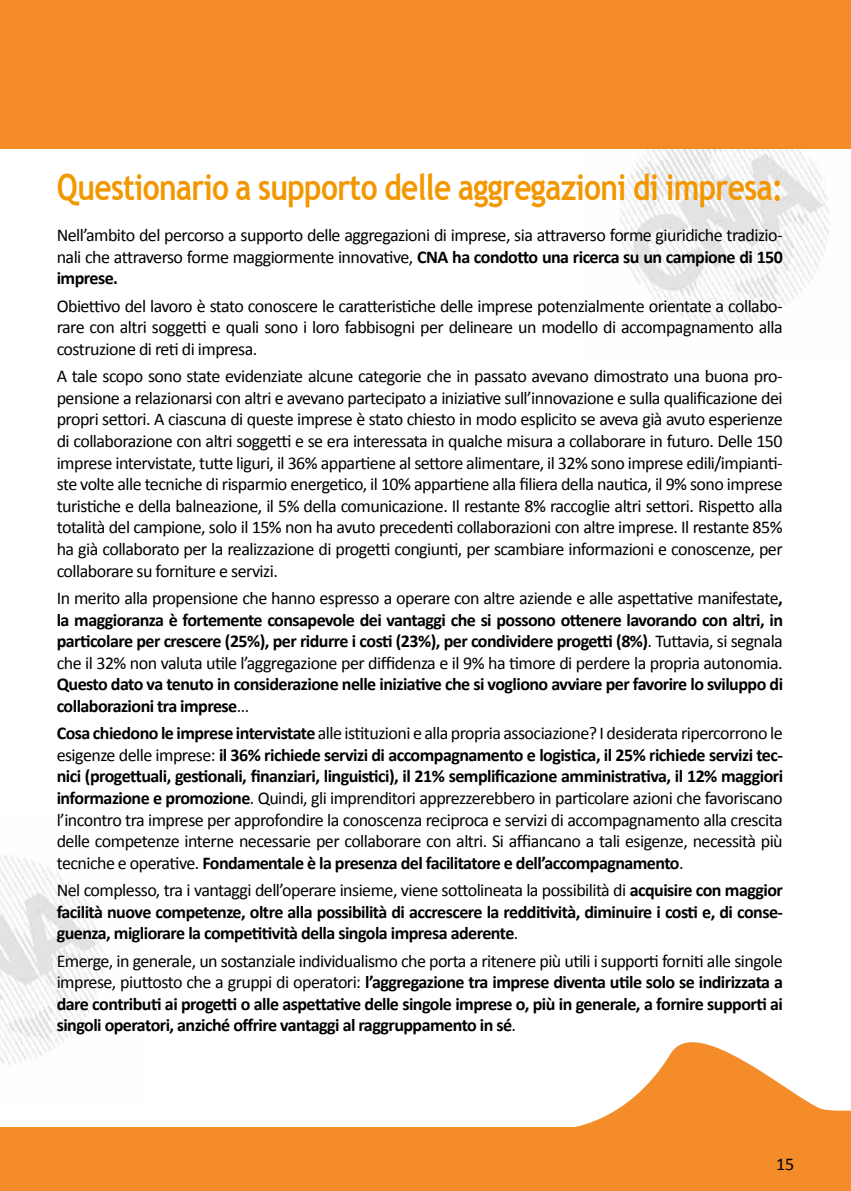
<style>
.page{position:relative;width:851px;height:1191px;background:#fff}
.page>*{position:absolute;margin:0;border:0;box-sizing:border-box;transform-origin:0 0}
.t1{font:700 36px "Trebuchet MS";letter-spacing:-.02em;color:#f39700;scale:.83 1}
.t2{font:18px/21.6px "Calibri";letter-spacing:-.03em;color:#000;text-align:justify}
.t3{font:700 18px/21.6px "Calibri";letter-spacing:-.03em;color:#000;text-align:justify}
.s1{font-weight:700}
.s2{font-weight:400}
</style>
<div class="page">
<img style="left:580px;top:148px;width:270px;height:178px">
<img style="left:0;top:854px;width:104px;height:211px">
<svg style="left:575px;top:1042px;width:275px;height:85px"></svg>
<div style="left:0;top:1127px;width:850px;height:64px;background:#f38c29"></div>
<div style="left:0;top:0;width:850px;height:148px;background:#f38c29"></div>
<h1 class="t1" style="left:57px;top:164px;width:876px">Questionario a supporto delle aggregazioni di impresa:</h1>
<p class="t2" style="left:57px;top:224px;width:727px">Nell’ambito del percorso a supporto delle aggregazioni di imprese, sia attraverso forme giuridiche tradizio&shy;nali che attraverso forme maggiormente innovative, <span class="s1">CNA ha condotto una ricerca su un campione di 150 imprese.</span></p>
<p class="t2" style="left:57px;top:295px;width:727px">Obiettivo del lavoro è stato conoscere le caratteristiche delle imprese potenzialmente orientate a collabo&shy;rare con altri soggetti e quali sono i loro fabbisogni per delineare un modello di accompagnamento alla costruzione di reti di impresa.</p>
<p class="t2" style="left:57px;top:365px;width:727px">A tale scopo sono state evidenziate alcune categorie che in passato avevano dimostrato una buona pro&shy;pensione a relazionarsi con altri e avevano partecipato a iniziative sull’innovazione e sulla qualificazione dei propri settori. A ciascuna di queste imprese è stato chiesto in modo esplicito se aveva già avuto esperienze di collaborazione con altri soggetti e se era interessata in qualche misura a collaborare in futuro. Delle 150 imprese intervistate, tutte liguri, il 36% appartiene al settore alimentare, il 32% sono imprese edili/impianti&shy;ste volte alle tecniche di risparmio energetico, il 10% appartiene alla filiera della nautica, il 9% sono imprese turistiche e della balneazione, il 5% della comunicazione. Il restante 8% raccoglie altri settori. Rispetto alla totalità del campione, solo il 15% non ha avuto precedenti collaborazioni con altre imprese. Il restante 85% ha già collaborato per la realizzazione di progetti congiunti, per scambiare informazioni e conoscenze, per collaborare su forniture e servizi.</p>
<p class="t2" style="left:57px;top:587px;width:727px">In merito alla propensione che hanno espresso a operare con altre aziende e alle aspettative manifestate<span class="s1">, la maggioranza è fortemente consapevole dei vantaggi che si possono ottenere lavorando con altri, in particolare per crescere (25%), per ridurre i costi (23%), per condividere progetti (8%)</span>. Tuttavia, si segnala che il 32% non valuta utile l’aggregazione per diffidenza e il 9% ha timore di perdere la propria autonomia.</p>
<p class="t3" style="left:57px;top:673px;width:727px">Questo dato va tenuto in considerazione nelle iniziative che si vogliono avviare per favorire lo sviluppo di collaborazioni tra imprese<span class="s2">…</span></p>
<p class="t2" style="left:57px;top:722px;width:727px"><span class="s1">Cosa chiedono le imprese intervistate</span> alle istituzioni e alla propria associazione? I desiderata ripercorrono le esigenze delle imprese: <span class="s1">il 36% richiede servizi di accompagnamento e logistica, il 25% richiede servizi tec&shy;nici (progettuali, gestionali, finanziari, linguistici), il 21% semplificazione amministrativa, il 12% maggiori informazione e promozione</span>. Quindi, gli imprenditori apprezzerebbero in particolare azioni che favoriscano l’incontro tra imprese per approfondire la conoscenza reciproca e servizi di accompagnamento alla crescita delle competenze interne necessarie per collaborare con altri. Si affiancano a tali esigenze, necessità più tecniche e operative. <span class="s1">Fondamentale è la presenza del facilitatore e dell’accompagnamento</span>.</p>
<p class="t3" style="left:57px;top:879px;width:727px"><span class="s2">Nel complesso, tra i vantaggi dell’operare insieme, viene sottolineata la possibilità di</span> acquisire con maggior facilità nuove competenze, oltre alla possibilità di accrescere la redditività, diminuire i costi e, di conse&shy;guenza, migliorare la competitività della singola impresa aderente<span class="s2">.</span></p>
<p class="t3" style="left:57px;top:949px;width:727px"><span class="s2">Emerge, in generale, un sostanziale individualismo che porta a ritenere più utili i supporti forniti alle singole imprese, piuttosto che a gruppi di operatori:</span> l’aggregazione tra imprese diventa utile solo se indirizzata a dare contributi ai progetti o alle aspettative delle singole imprese o, più in generale, a fornire supporti ai singoli operatori, anziché offrire vantaggi al raggruppamento in sé<span class="s2">.</span></p>
<p class="t2" style="left:775px;top:1153px;width:20px">15</p>
</div>
